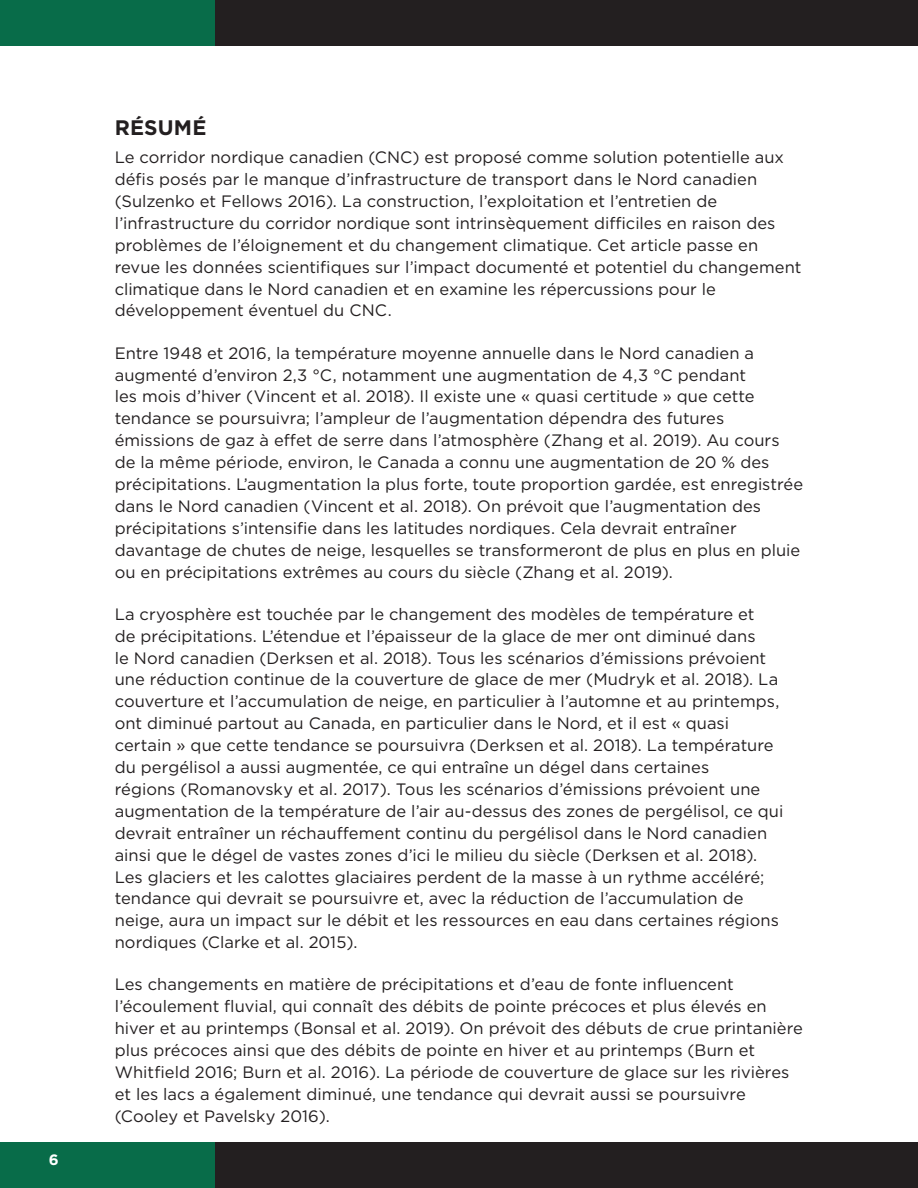
<style>
.page{position:relative;width:918px;height:1188px;background:#fff}
.page>*{position:absolute;margin:0;border:0;box-sizing:border-box;transform-origin:0 0}
.SC_-_Heading_1{font:700 21px "Gotham";letter-spacing:.01em;color:#231f20}
.SC_-_Body{font:16.5px/21.9px "Gotham";color:#231f20}
.t1{font:700 15px "Gotham";color:#fff}
</style>
<div class="page">
<div style="left:0;top:1143px;width:215px;height:45px;background:#086c49"></div>
<div style="left:0;top:0;width:215px;height:45px;background:#086c49"></div>
<div style="left:215px;top:1143px;width:703px;height:45px;background:#231f20"></div>
<div style="left:215px;top:0;width:703px;height:45px;background:#231f20"></div>
<p class="t1" style="left:49px;top:1150px;width:11px">6</p>
<p class="SC_-_Heading_1" style="left:115px;top:113px;width:93px">RÉSUMÉ</p>
<p class="SC_-_Body" style="left:115px;top:146px;width:688px">Le corridor nordique canadien (CNC) est proposé comme solution potentielle aux défis posés par le manque d’infrastructure de transport dans le Nord canadien (Sulzenko et Fellows 2016). La construction, l’exploitation et l’entretien de l’infrastructure du corridor nordique sont intrinsèquement difficiles en raison des problèmes de l’éloignement et du changement climatique. Cet article passe en revue les données scientifiques sur l’impact documenté et potentiel du changement climatique dans le Nord canadien et en examine les répercussions pour le développement éventuel du CNC.</p>
<p class="SC_-_Body" style="left:115px;top:341px;width:690px">Entre 1948 et 2016, la température moyenne annuelle dans le Nord canadien a augmenté d’environ 2,3 °C, notamment une augmentation de 4,3 °C pendant<br>les mois d’hiver (Vincent et al. 2018). Il existe une « quasi certitude » que cette tendance se poursuivra; l’ampleur de l’augmentation dépendra des futures émissions de gaz à effet de serre dans l’atmosphère (Zhang et al. 2019). Au cours de la même période, environ, le Canada a connu une augmentation de 20 % des précipitations. L’augmentation la plus forte, toute proportion gardée, est enregistrée dans le Nord canadien (Vincent et al. 2018). On prévoit que l’augmentation des précipitations s’intensifie dans les latitudes nordiques. Cela devrait entraîner davantage de chutes de neige, lesquelles se transformeront de plus en plus en pluie ou en précipitations extrêmes au cours du siècle (Zhang et al. 2019).</p>
<p class="SC_-_Body" style="left:115px;top:603px;width:670px">La cryosphère est touchée par le changement des modèles de température et<br>de précipitations. L’étendue et l’épaisseur de la glace de mer ont diminué dans<br>le Nord canadien (Derksen et al. 2018). Tous les scénarios d’émissions prévoient une réduction continue de la couverture de glace de mer (Mudryk et al. 2018). La couverture et l’accumulation de neige, en particulier à l’automne et au printemps, ont diminué partout au Canada, en particulier dans le Nord, et il est « quasi certain » que cette tendance se poursuivra (Derksen et al. 2018). La température du pergélisol a aussi augmentée, ce qui entraîne un dégel dans certaines<br>régions (Romanovsky et al. 2017). Tous les scénarios d’émissions prévoient une augmentation de la température de l’air au-dessus des zones de pergélisol, ce qui devrait entraîner un réchauffement continu du pergélisol dans le Nord canadien ainsi que le dégel de vastes zones d’ici le milieu du siècle (Derksen et al. 2018).<br>Les glaciers et les calottes glaciaires perdent de la masse à un rythme accéléré; tendance qui devrait se poursuivre et, avec la réduction de l’accumulation de neige, aura un impact sur le débit et les ressources en eau dans certaines régions nordiques (Clarke et al. 2015).</p>
<p class="SC_-_Body" style="left:115px;top:973px;width:690px">Les changements en matière de précipitations et d’eau de fonte influencent l’écoulement fluvial, qui connaît des débits de pointe précoces et plus élevés en hiver et au printemps (Bonsal et al. 2019). On prévoit des débuts de crue printanière plus précoces ainsi que des débits de pointe en hiver et au printemps (Burn et Whitfield 2016; Burn et al. 2016). La période de couverture de glace sur les rivières et les lacs a également diminué, une tendance qui devrait aussi se poursuivre (Cooley et Pavelsky 2016).</p>
</div>
